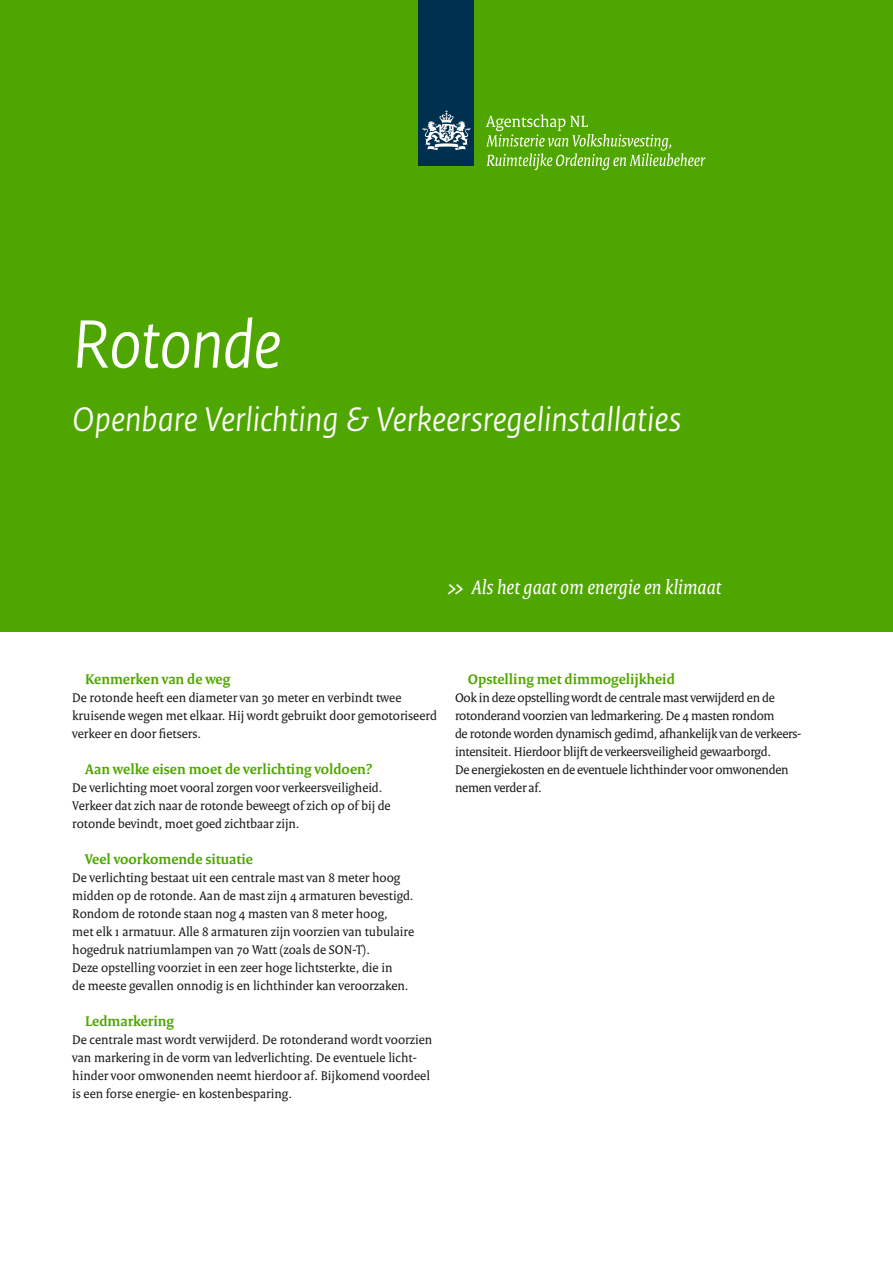
<style>
.page{position:relative;width:893px;height:1263px;background:#fff}
.page>*{position:absolute;margin:0;border:0;box-sizing:border-box;transform-origin:0 0}
.t1{font:italic 72px "Rijksoverheid Sans Heading";letter-spacing:-.015em;color:#fff}
.t2{font:italic 36px "Rijksoverheid Sans Heading";letter-spacing:.005em;color:#fff}
.t3{font:italic 21px "Rijksoverheid Serif";letter-spacing:.01em;color:#fff}
.t4{font:700 15px "Rijksoverheid Serif";color:#50a600}
.t5{font:13.5px/18px "Rijksoverheid Serif";color:#1a1a18}
.t6{font:13.5px/18px "Rijksoverheid Serif";letter-spacing:-.02em;color:#1a1a18}
.s1{font-weight:700}
</style>
<div class="page">
<div style="left:0;top:0;width:893px;height:631px;background:#50a600"></div>
<div style="left:419px;top:0;width:55px;height:166px;background:#003050"></div>
<svg style="left:423px;top:110px;width:47px;height:40px"></svg>
<svg style="left:486px;top:114px;width:219px;height:56px"></svg>
<h1 class="t1" style="left:72px;top:304px;width:210px">Rotonde</h1>
<h2 class="t2" style="left:72px;top:399px;width:610px">Openbare Verlichting &amp; Verkeersregelinstallaties</h2>
<h3 class="t3" style="left:446px;top:575px;width:276px"><span class="s1">&gt;&gt;</span> Als het gaat om energie en klimaat</h3>
<p class="t4" style="left:85px;top:670px;width:147px">Kenmerken van de weg</p>
<p class="t5" style="left:72px;top:689px;width:366px">De rotonde heeft een diameter van 30 meter en verbindt twee kruisende wegen met elkaar. Hij wordt gebruikt door gemotoriseerd verkeer en door fietsers.</p>
<p class="t4" style="left:85px;top:760px;width:289px">Aan welke eisen moet de verlichting voldoen?</p>
<p class="t5" style="left:72px;top:779px;width:320px">De verlichting moet vooral zorgen voor verkeersveiligheid.<br>Verkeer dat zich naar de rotonde beweegt of zich op of bij de rotonde bevindt, moet goed zichtbaar zijn.</p>
<p class="t4" style="left:85px;top:850px;width:169px">Veel voorkomende situatie</p>
<p class="t5" style="left:72px;top:869px;width:343px">De verlichting bestaat uit een centrale mast van 8 meter hoog midden op de rotonde. Aan de mast zijn 4 armaturen bevestigd.<br>Rondom de rotonde staan nog 4 masten van 8 meter hoog,<br>met elk 1 armatuur. Alle 8 armaturen zijn voorzien van tubulaire hogedruk natriumlampen van 70 Watt (zoals de SON-T).<br>Deze opstelling voorziet in een zeer hoge lichtsterkte, die in<br>de meeste gevallen onnodig is en lichthinder kan veroorzaken.</p>
<p class="t4" style="left:85px;top:1012px;width:90px">Ledmarkering</p>
<p class="t5" style="left:72px;top:1031px;width:361px">De centrale mast wordt verwijderd. De rotonderand wordt voorzien van markering in de vorm van ledverlichting. De eventuele licht&shy;hinder voor omwonenden neemt hierdoor af. Bijkomend voordeel is een forse energie- en kostenbesparing.</p>
<p class="t4" style="left:468px;top:670px;width:209px">Opstelling met dimmogelijkheid</p>
<p class="t6" style="left:455px;top:689px;width:347px">Ook in deze opstelling wordt de centrale mast verwijderd en de rotonderand voorzien van ledmarkering. De 4 masten rondom<br>de rotonde worden dynamisch gedimd, afhankelijk van de verkeers&shy;intensiteit. Hierdoor blijft de verkeersveiligheid gewaarborgd.<br>De energiekosten en de eventuele lichthinder voor omwonenden nemen verder af.</p>
</div>
